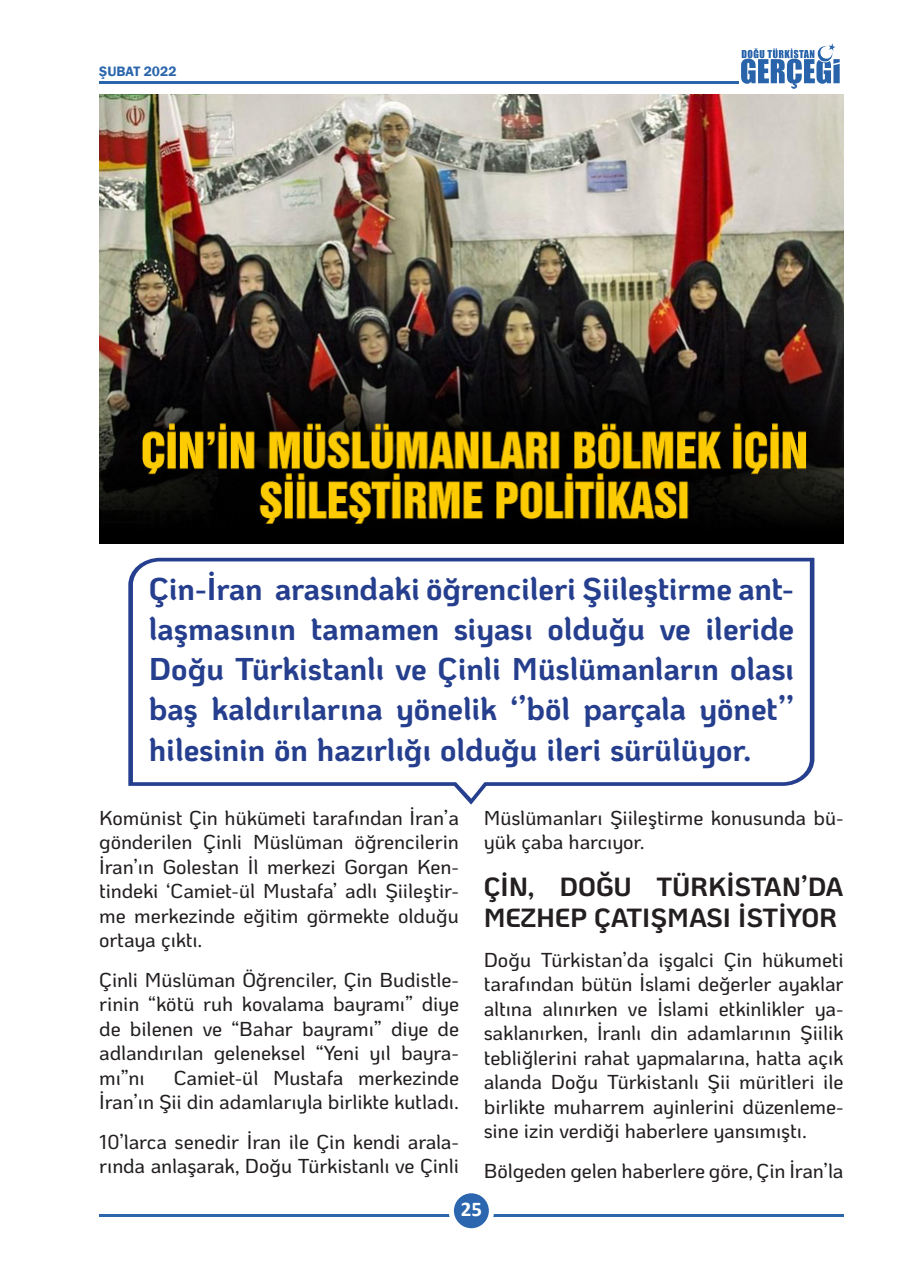
<style>
.page{position:relative;width:918px;height:1265px;background:#fff}
.page>*{position:absolute;margin:0;border:0;box-sizing:border-box;transform-origin:0 0}
.alahide_rayon{font:700 31.5px/40.2px "Ko Ho";letter-spacing:-.005em;color:#253f8e;text-align:justify}
.alahide_rayon-2{font:700 26.25px/31.5px "Ko Ho";color:#231f20}
.t1{font:700 21px "Calibri";color:#fff}
.METİN{font:500 20.12px/24.5px "Ko Ho";letter-spacing:-.005em;color:#231f20;text-align:justify}
.t2{font:600 14px "Franklin Gothic";color:#2b66ac}
</style>
<div class="page">
<hr style="left:99px;top:1214px;width:744px;height:2px;background:#2b66ac">
<div style="left:451px;top:1191px;width:40px;height:40px;background:#2b66ae;border-radius:50%"></div>
<div style="left:449px;top:1188px;width:45px;height:45px;border:5px solid #fff;border-radius:50%"></div>
<img style="left:737px;top:43px;width:103px;height:46px">
<hr style="left:99px;top:81px;width:640px;height:2px;background:#2b66ac">
<img style="left:99px;top:94px;width:744px;height:449px">
<svg style="left:128px;top:557px;width:687px;height:248px"></svg>
<p class="t2" style="left:99px;top:63px;width:79px">ŞUBAT 2022</p>
<p class="alahide_rayon" style="left:149px;top:568px;width:646px">Çin-İran arasındaki öğrencileri Şiileştirme ant&shy;laşmasının tamamen siyası olduğu ve ileride Doğu Türkistanlı ve Çinli Müslümanların olası baş kaldırılarına yönelik ‘’böl parçala yönet’’ hilesinin ön hazırlığı olduğu ileri sürülüyor.</p>
<p class="METİN" style="left:99px;top:806px;width:361px">Komünist Çin hükümeti tarafından İran’a gönderilen Çinli Müslüman öğrencilerin İran’ın Golestan İl merkezi Gorgan Ken&shy;tindeki ‘Camiet-ül Mustafa’ adlı Şiileştir&shy;me merkezinde eğitim görmekte olduğu ortaya çıktı.</p>
<p class="METİN" style="left:99px;top:968px;width:361px">Çinli Müslüman Öğrenciler, Çin Budistle&shy;rinin “kötü ruh kovalama bayramı” diye de bilenen ve “Bahar bayramı” diye de adlandırılan geleneksel “Yeni yıl bayra&shy;mı”nı</p>
<p class="METİN" style="left:484px;top:806px;width:361px">Müslümanları Şiileştirme konusunda bü&shy;yük çaba harcıyor.</p>
<p class="alahide_rayon-2" style="left:484px;top:871px;width:361px">ÇİN, DOĞU TÜRKİSTAN’DA<br>MEZHEP ÇATIŞMASI İSTİYOR</p>
<p class="METİN" style="left:484px;top:947px;width:361px">Doğu Türkistan’da işgalci Çin hükumeti tarafından bütün İslami değerler ayaklar altına alınırken ve İslami etkinlikler ya&shy;saklanırken, İranlı din adamlarının Şiilik tebliğlerini rahat yapmalarına, hatta açık alanda Doğu Türkistanlı Şii müritleri ile birlikte muharrem ayinlerini düzenleme&shy;sine izin verdiği haberlere yansımıştı.</p>
<p class="METİN" style="left:484px;top:1158px;width:361px">Bölgeden gelen haberlere göre, Çin İran’la</p>
<p class="METİN" style="left:99px;top:1066px;width:361px;text-align:right">Camiet-ül Mustafa merkezinde<br>İran’ın Şii din adamlarıyla birlikte kutladı.</p>
<p class="METİN" style="left:99px;top:1129px;width:361px">10’larca senedir İran ile Çin kendi arala&shy;rında anlaşarak, Doğu Türkistanlı ve Çinli</p>
<p class="t1" style="left:461px;top:1194px;width:23px">25</p>
</div>
